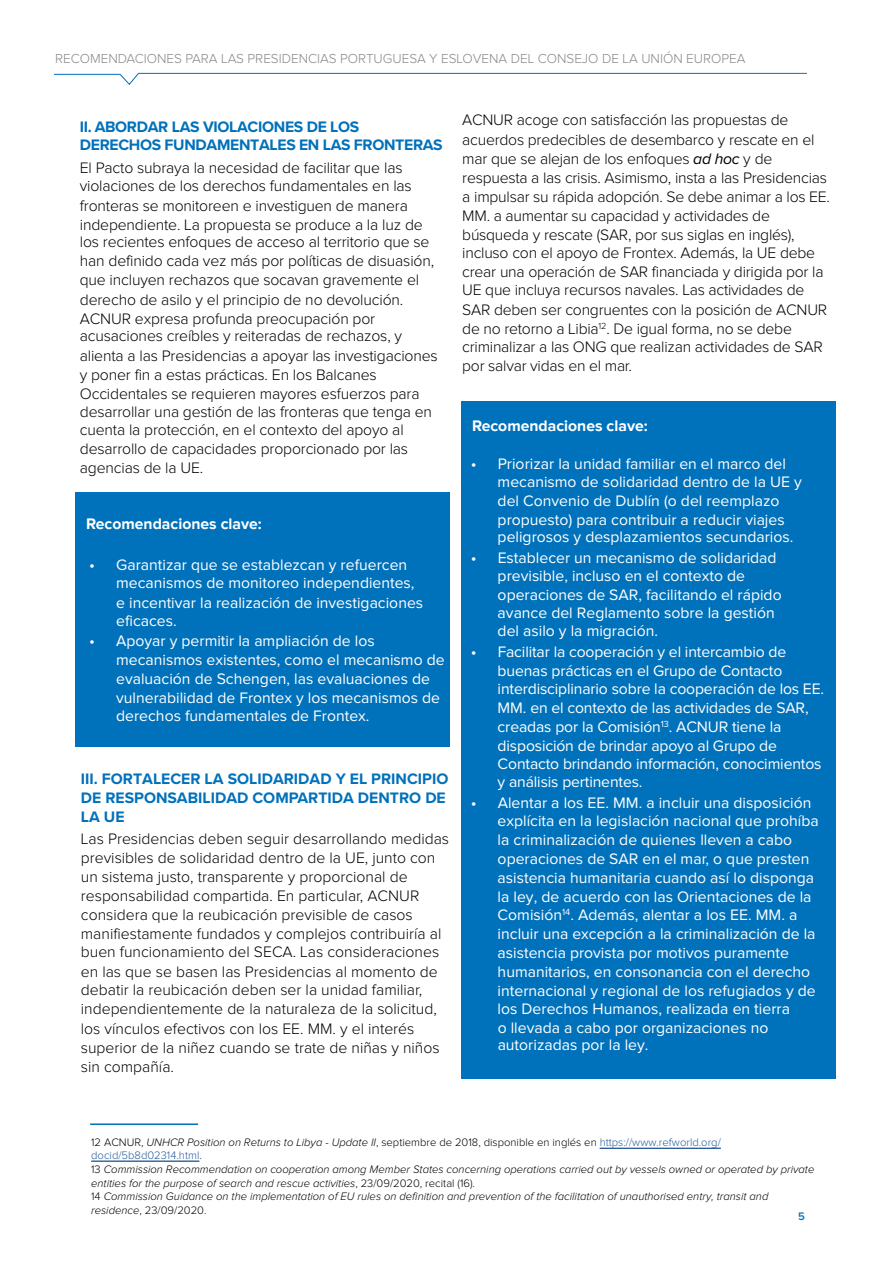
<style>
.page{position:relative;width:893px;height:1263px;background:#fff}
.page>*{position:absolute;margin:0;border:0;box-sizing:border-box;transform-origin:0 0}
.t1{font:300 15.75px/18.9px "Proxima Nova";letter-spacing:-.01em;color:#000}
.t2{font:15.75px/18.6px "Proxima Nova";color:#fff}
.t3{font:700 15.75px/18.9px "Proxima Nova";color:#0071bb}
.t4{font:700 15.75px/18.9px "Proxima Nova";letter-spacing:-.02em;color:#0071bb}
.t5{font:700 15.75px "Proxima Nova";color:#fff}
.t6{font:300 13.5px "Proxima Nova";color:#878786}
.t7{font:italic 300 11.25px/13.5px "Proxima Nova";color:#000}
.t8{font:300 11.25px/12.9px "Proxima Nova";color:#000}
.t9{font:600 11.25px "Proxima Nova";color:#0071bb}
.s1{font-size:16.5px}
.s2{font-weight:400;font-style:italic}
.s3{font-style:italic}
.s4{color:#265a9b}
.s5{font-style:normal}
</style>
<div class="page">
<div style="left:76px;top:492px;width:374px;height:255px;background:#0071bb"></div>
<div style="left:462px;top:401px;width:374px;height:677px;background:#0071bb"></div>
<hr style="left:91px;top:1161px;width:108px;height:1px;background:#265a9b">
<hr style="left:600px;top:1148px;width:121px;height:1px;background:#265a9b">
<svg style="left:54px;top:73px;width:753px;height:12px"></svg>
<hr style="left:90px;top:1123px;width:108px;height:2px;background:#0071bb">
<p class="t6" style="left:55px;top:51px;width:692px">RECOMENDACIONES PARA LAS PRESIDENCIAS PORTUGUESA Y ESLOVENA DEL CONSEJO DE LA UNIÓN EUROPEA</p>
<p class="t4" style="left:80px;top:116px;width:364px">II. ABORDAR LAS VIOLACIONES DE LOS<br>DERECHOS FUNDAMENTALES EN LAS FRONTERAS</p>
<p class="t1" style="left:80px;top:159px;width:333px;line-height:18px">El Pacto subraya la necesidad de facilitar que las violaciones de los derechos fundamentales en las</p>
<p class="t1" style="left:80px;top:197px;width:356px">fronteras se monitoreen e investiguen de manera independiente. La propuesta se produce a la luz de los recientes enfoques de acceso al territorio que se han definido cada vez más por políticas de disuasión, que incluyen rechazos que socavan gravemente el derecho de asilo y el principio de no devolución.<br>ACNUR expresa profunda preocupación por acusaciones creíbles y reiteradas de rechazos, y</p>
<p class="t1" style="left:80px;top:347px;width:359px">alienta a las Presidencias a apoyar las investigaciones y poner fin a estas prácticas. En los Balcanes Occidentales se requieren mayores esfuerzos para desarrollar una gestión de las fronteras que tenga en cuenta la protección, en el contexto del apoyo al desarrollo de capacidades proporcionado por las agencias de la UE.</p>
<p class="t5" style="left:86px;top:515px;width:177px">Recomendaciones clave:</p>
<p class="t2" style="left:116px;top:556px;width:300px;line-height:17.9px;text-indent:-27px"><span class="s1">•</span> Garantizar que se establezcan y refuercen mecanismos de monitoreo independientes,</p>
<p class="t2" style="left:116px;top:594px;width:308px;line-height:17.9px">e incentivar la realización de investigaciones eficaces.</p>
<p class="t2" style="left:116px;top:632px;width:330px;text-indent:-27px"><span class="s1">•</span> Apoyar y permitir la ampliación de los mecanismos existentes, como el mecanismo de evaluación de Schengen, las evaluaciones de vulnerabilidad de Frontex y los mecanismos de derechos fundamentales de Frontex.</p>
<p class="t3" style="left:81px;top:769px;width:369px">III. FORTALECER LA SOLIDARIDAD Y EL PRINCIPIO<br>DE RESPONSABILIDAD COMPARTIDA DENTRO DE<br>LA UE</p>
<p class="t1" style="left:81px;top:830px;width:370px">Las Presidencias deben seguir desarrollando medidas previsibles de solidaridad dentro de la UE, junto con un sistema justo, transparente y proporcional de responsabilidad compartida. En particular, ACNUR considera que la reubicación previsible de casos manifiestamente fundados y complejos contribuiría al buen funcionamiento del SECA. Las consideraciones</p>
<p class="t1" style="left:81px;top:962px;width:360px">en las que se basen las Presidencias al momento de debatir la reubicación deben ser la unidad familiar, independientemente de la naturaleza de la solicitud, los vínculos efectivos con los EE. MM. y el interés superior de la niñez cuando se trate de niñas y niños sin compañía.</p>
<p class="t1" style="left:462px;top:111px;width:369px">ACNUR acoge con satisfacción las propuestas de acuerdos predecibles de desembarco y rescate en el mar que se alejan de los enfoques <span class="s2">ad hoc</span> y de respuesta a las crisis. Asimismo, insta a las Presidencias a impulsar su rápida adopción. Se debe animar a los EE.<br>MM. a aumentar su capacidad y actividades de búsqueda y rescate (SAR, por sus siglas en inglés), incluso con el apoyo de Frontex. Además, la UE debe crear una operación de SAR financiada y dirigida por la UE que incluya recursos navales. Las actividades de SAR deben ser congruentes con la posición de ACNUR de no retorno a Libia<sup>12</sup>. De igual forma, no se debe criminalizar a las ONG que realizan actividades de SAR por salvar vidas en el mar.</p>
<p class="t5" style="left:472px;top:417px;width:177px">Recomendaciones clave:</p>
<p class="t2" style="left:498px;top:453px;width:306px;text-indent:-27px"><span class="s1">•</span> Priorizar la unidad familiar en el marco del mecanismo de solidaridad dentro de la UE y del Convenio de Dublín (o del reemplazo propuesto) para contribuir a reducir viajes peligrosos y desplazamientos secundarios.</p>
<p class="t2" style="left:498px;top:548px;width:286px;text-indent:-27px"><span class="s1">•</span> Establecer un mecanismo de solidaridad previsible, incluso en el contexto de operaciones de SAR, facilitando el rápido avance del Reglamento sobre la gestión del asilo y la migración.</p>
<p class="t2" style="left:498px;top:642px;width:328px;text-indent:-27px"><span class="s1">•</span> Facilitar la cooperación y el intercambio de buenas prácticas en el Grupo de Contacto interdisciplinario sobre la cooperación de los EE.<br>MM. en el contexto de las actividades de SAR, creadas por la Comisión<sup>13</sup>. ACNUR tiene la disposición de brindar apoyo al Grupo de Contacto brindando información, conocimientos y análisis pertinentes.</p>
<p class="t2" style="left:498px;top:793px;width:323px;text-indent:-27px"><span class="s1">•</span> Alentar a los EE. MM. a incluir una disposición explícita en la legislación nacional que prohíba la criminalización de quienes lleven a cabo operaciones de SAR en el mar, o que presten asistencia humanitaria cuando así lo disponga la ley, de acuerdo con las Orientaciones de la Comisión<sup>14</sup>. Además, alentar a los EE. MM. a incluir una excepción a la criminalización de la asistencia provista por motivos puramente humanitarios, en consonancia con el derecho internacional y regional de los refugiados y de los Derechos Humanos, realizada en tierra</p>
<p class="t2" style="left:498px;top:1020px;width:272px;line-height:17px">o llevada a cabo por organizaciones no autorizadas por la ley.</p>
<p class="t8" style="left:91px;top:1136px;width:631px">12 ACNUR, <span class="s3">UNHCR Position on Returns to Libya - Update II</span>, septiembre de 2018, disponible en inglés en <span class="s4">https://www.refworld.org/ docid/5b8d02314.html</span>.</p>
<p class="t7" style="left:91px;top:1163px;width:725px"><span class="s5">13</span> Commission Recommendation on cooperation among Member States concerning operations carried out by vessels owned or operated by private entities for the purpose of search and rescue activities<span class="s5">, 23/09/2020, recital (16).<br>14</span> Commission Guidance on the implementation of EU rules on definition and prevention of the facilitation of unauthorised entry, transit and residence<span class="s5">, 23/09/2020.</span></p>
<p class="t9" style="left:798px;top:1211px;width:8px">5</p>
</div>
